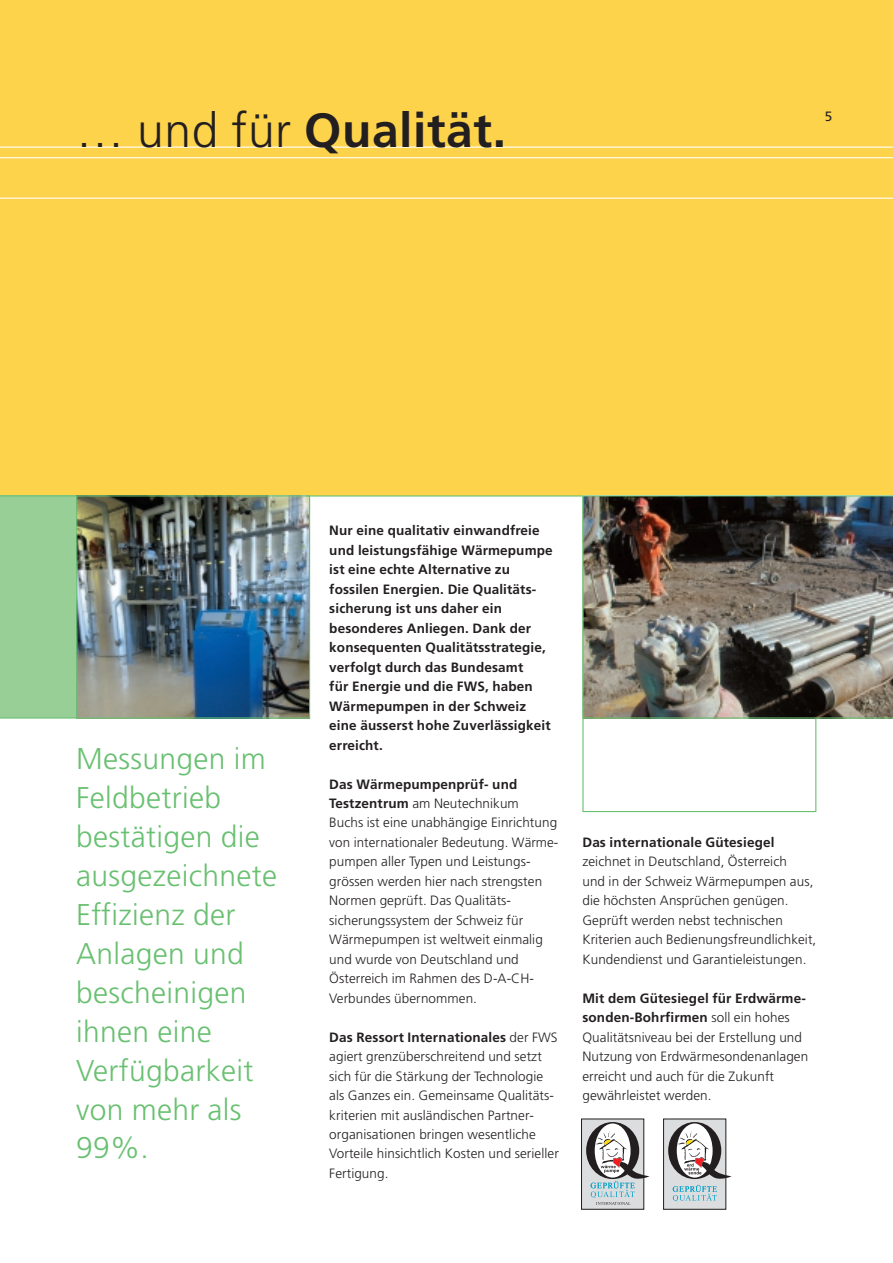
<style>
.page{position:relative;width:893px;height:1263px;background:#fff}
.page>*{position:absolute;margin:0;border:0;box-sizing:border-box;transform-origin:0 0}
.t1{font:700 48px "Frutiger";letter-spacing:.01em;color:#231f20}
.t2{font:300 30px/39px "Frutiger";letter-spacing:.01em;color:#69c071}
.t3{font:300 13.5px/19.5px "Frutiger";letter-spacing:.005em;color:#231f20}
.t4{font:700 13.5px/19.5px "Frutiger";letter-spacing:.01em;color:#231f20}
.t5{font:13.5px "Frutiger";color:#231f20}
.s1{font-weight:300}
.s2{font-weight:700}
</style>
<div class="page">
<div style="left:0;top:0;width:892px;height:495px;background:#fed34c"></div>
<div style="left:0;top:495px;width:76px;height:224px;background:#97cf97"></div>
<hr style="left:0;top:157px;width:892px;height:1px;background:#fff">
<hr style="left:0;top:147px;width:892px;height:1px;background:#fff">
<hr style="left:0;top:198px;width:892px;height:1px;background:#fff">
<img style="left:78px;top:497px;width:230px;height:220px">
<div style="left:76px;top:495px;width:234px;height:224px;border:1px solid #69c071"></div>
<hr style="left:306px;top:495px;width:276px;height:2px;background:#69c071">
<div style="left:581px;top:1119px;width:62px;height:90px;background:#dcdddf"></div>
<div style="left:581px;top:1119px;width:63px;height:91px;border:1px solid #231f20"></div>
<svg style="left:586px;top:1122px;width:64px;height:83px"></svg>
<div style="left:663px;top:1119px;width:62px;height:90px;background:#dcdddf"></div>
<div style="left:663px;top:1119px;width:63px;height:91px;border:1px solid #231f20"></div>
<svg style="left:668px;top:1122px;width:63px;height:79px"></svg>
<img style="left:582px;top:495px;width:310px;height:224px">
<h1 class="t1" style="left:76px;top:111px;width:431px"><span class="s1">… und für</span> Qualität.</h1>
<p class="t5" style="left:824px;top:111px;width:9px">5</p>
<h2 class="t2" style="left:76px;top:741px;width:202px">Messungen im<br>Feldbetrieb bestätigen die ausgezeichnete<br>Effizienz der<br>Anlagen und bescheinigen ihnen eine<br>Verfügbarkeit von mehr als<br>99%.</h2>
<p class="t4" style="left:329px;top:522px;width:225px">Nur eine qualitativ einwandfreie und leistungsfähige Wärmepumpe ist eine echte Alternative zu fossilen Energien. Die Qualitäts&shy;sicherung ist uns daher ein besonderes Anliegen. Dank der konsequenten Qualitätsstrategie, verfolgt durch das Bundesamt<br>für Energie und die FWS, haben<br>Wärmepumpen in der Schweiz eine äusserst hohe Zuverlässigkeit erreicht.</p>
<p class="t3" style="left:329px;top:775px;width:230px"><span class="s2">Das Wärmepumpenprüf- und<br>Testzentrum</span> am Neutechnikum<br>Buchs ist eine unabhängige Einrichtung von internationaler Bedeutung. Wärme&shy;pumpen aller Typen und Leistungs&shy;grössen werden hier nach strengsten<br>Normen geprüft. Das Qualitäts&shy;sicherungssystem der Schweiz für<br>Wärmepumpen ist weltweit einmalig und wurde von Deutschland und<br>Österreich im Rahmen des D-A-CH-<br>Verbundes übernommen.</p>
<p class="t3" style="left:329px;top:1028px;width:231px"><span class="s2">Das Ressort Internationales</span> der FWS agiert grenzüberschreitend und setzt sich für die Stärkung der Technologie als Ganzes ein. Gemeinsame Qualitäts&shy;kriterien mit ausländischen Partner&shy;organisationen bringen wesentliche Vorteile hinsichtlich Kosten und serieller Fertigung.</p>
<p class="t4" style="left:582px;top:834px;width:193px">Das internationale Gütesiegel</p>
<p class="t3" style="left:582px;top:853px;width:235px">zeichnet in Deutschland, Österreich<br>und in der Schweiz Wärmepumpen aus, die höchsten Ansprüchen genügen.<br>Geprüft werden nebst technischen Kriterien auch Bedienungsfreundlichkeit, Kundendienst und Garantieleistungen.</p>
<p class="t3" style="left:582px;top:989px;width:227px"><span class="s2">Mit dem Gütesiegel für Erdwärme&shy;sonden-Bohrfirmen</span> soll ein hohes Qualitätsniveau bei der Erstellung und Nutzung von Erdwärmesondenanlagen erreicht und auch für die Zukunft gewährleistet werden.</p>
</div>
